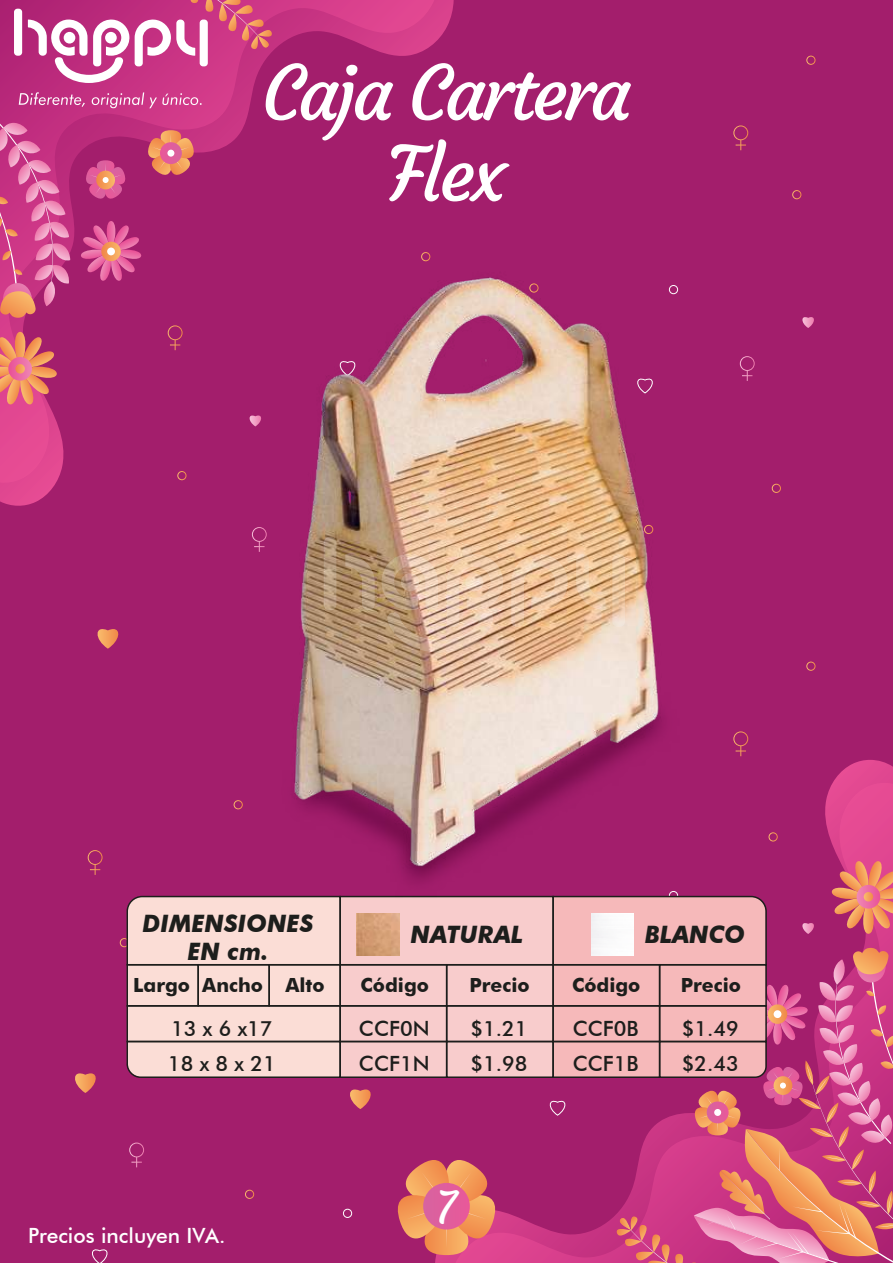
<style>
.page{position:relative;width:893px;height:1263px;background:#a31e6c}
.page>*{position:absolute;margin:0;border:0;box-sizing:border-box;transform-origin:0 0}
.t1{font:75px/81px "Courgette";letter-spacing:-.05em;color:#fff;text-align:center}
.t2{font:45.15px "Courgette";color:#fff}
.t3{font:italic 700 24px/28.8px "Futura BT";color:#1d1e1c;text-align:center}
.t4{font:500 21px "Futura BT";color:#1d1e1c}
.t5{font:500 21px "Futura BT";color:#fff}
.t6{font:700 19.5px "Futura BT";color:#1d1e1c}
</style>
<div class="page">
<svg style="left:733px;top:125px;width:15px;height:25px"></svg>
<svg style="left:740px;top:356px;width:15px;height:25px"></svg>
<svg style="left:252px;top:528px;width:4px;height:20px"></svg>
<div style="left:806px;top:56px;width:9px;height:9px;border:1px solid #fff;border-radius:50%"></div>
<div style="left:792px;top:190px;width:9px;height:9px;border:1px solid #fff;border-radius:50%"></div>
<div style="left:772px;top:484px;width:9px;height:9px;border:1px solid #fff;border-radius:50%"></div>
<svg style="left:97px;top:629px;width:22px;height:20px"></svg>
<svg style="left:802px;top:317px;width:12px;height:11px"></svg>
<svg style="left:733px;top:731px;width:15px;height:25px"></svg>
<svg style="left:88px;top:850px;width:15px;height:25px"></svg>
<svg style="left:129px;top:1142px;width:15px;height:25px"></svg>
<div style="left:806px;top:662px;width:9px;height:9px;border:1px solid #fff;border-radius:50%"></div>
<div style="left:234px;top:800px;width:9px;height:9px;border:1px solid #fff;border-radius:50%"></div>
<div style="left:120px;top:938px;width:9px;height:9px;border:1px solid #fff;border-radius:50%"></div>
<div style="left:245px;top:1190px;width:9px;height:9px;border:1px solid #fff;border-radius:50%"></div>
<div style="left:343px;top:1209px;width:9px;height:9px;border:1px solid #fff;border-radius:50%"></div>
<svg style="left:350px;top:1089px;width:21px;height:20px"></svg>
<svg style="left:75px;top:1073px;width:21px;height:20px"></svg>
<svg style="left:92px;top:1249px;width:16px;height:14px"></svg>
<svg style="left:435px;top:760px;width:458px;height:503px"></svg>
<svg style="left:455px;top:783px;width:438px;height:480px"></svg>
<svg style="left:0;top:0;width:454px;height:506px"></svg>
<svg style="left:0;top:0;width:434px;height:483px"></svg>
<svg style="left:84px;top:160px;width:44px;height:42px"></svg>
<svg style="left:145px;top:130px;width:52px;height:49px"></svg>
<svg style="left:160px;top:142px;width:22px;height:22px"></svg>
<div style="left:167px;top:150px;width:7px;height:7px;background:#fff;border-radius:50%"></div>
<svg style="left:0;top:332px;width:57px;height:74px"></svg>
<svg style="left:80px;top:221px;width:62px;height:61px"></svg>
<svg style="left:101px;top:242px;width:20px;height:19px"></svg>
<div style="left:107px;top:248px;width:8px;height:7px;background:#fff;border-radius:50%"></div>
<svg style="left:0;top:122px;width:70px;height:196px;background:#d1528e"></svg>
<div style="left:14px;top:9px;width:8px;height:47px;background:#fff;border-radius:3px"></div>
<svg style="left:28px;top:0;width:245px;height:83px;background:#d05d98"></svg>
<div style="left:64px;top:32px;width:11px;height:12px;background:#fff;border-radius:50%"></div>
<div style="left:105px;top:32px;width:12px;height:12px;background:#fff;border-radius:50%"></div>
<svg style="left:19px;top:92px;width:66px;height:15px"></svg>
<svg style="left:92px;top:92px;width:110px;height:16px;background:#d35699"></svg>
<div style="left:340px;top:896px;width:213px;height:181px;background:#f8cccc"></div>
<div style="left:339px;top:964px;width:108px;height:42px;border:2px solid #1d1e1c"></div>
<div style="left:446px;top:964px;width:108px;height:42px;border:2px solid #1d1e1c"></div>
<div style="left:339px;top:1005px;width:108px;height:37px;border:2px solid #1d1e1c"></div>
<div style="left:446px;top:1005px;width:108px;height:37px;border:2px solid #1d1e1c"></div>
<svg style="left:126px;top:895px;width:216px;height:183px;background:#e8ccc6"></svg>
<div style="left:339px;top:1041px;width:108px;height:37px;border:2px solid #1d1e1c"></div>
<div style="left:446px;top:1041px;width:108px;height:37px;border:2px solid #1d1e1c"></div>
<svg style="left:548px;top:861px;width:345px;height:402px"></svg>
<img style="left:591px;top:932px;width:43px;height:24px">
<img style="left:357px;top:932px;width:42px;height:24px">
<img style="left:248px;top:895px;width:464px;height:37px">
<img style="left:256px;top:228px;width:462px;height:685px">
<svg style="left:397px;top:1160px;width:102px;height:95px"></svg>
<div style="left:423px;top:1183px;width:47px;height:46px;background:#e05e9c;border-radius:23px"></div>
<svg style="left:324px;top:537px;width:12px;height:73px"></svg>
<svg style="left:511px;top:553px;width:58px;height:74px;background:#dfb58f"></svg>
<svg style="left:612px;top:554px;width:13px;height:73px"></svg>
<svg style="left:576px;top:554px;width:29px;height:56px;background:#e2bb91"></svg>
<svg style="left:345px;top:553px;width:159px;height:100px;background:#c9a788"></svg>
<svg style="left:401px;top:573px;width:18px;height:18px"></svg>
<svg style="left:465px;top:573px;width:18px;height:18px"></svg>
<h1 class="t1" style="left:262px;top:53px;width:370px">Caja Cartera<br>Flex</h1>
<p class="t3" style="left:142px;top:908px;width:173px">DIMENSIONES<br>EN cm.</p>
<p class="t3" style="left:411px;top:920px;width:114px">NATURAL</p>
<p class="t3" style="left:645px;top:920px;width:102px">BLANCO</p>
<p class="t6" style="left:133px;top:974px;width:193px">Largo Ancho Alto</p>
<p class="t6" style="left:361px;top:974px;width:70px">Código</p>
<p class="t6" style="left:469px;top:974px;width:62px">Precio</p>
<p class="t6" style="left:572px;top:974px;width:70px">Código</p>
<p class="t6" style="left:681px;top:974px;width:62px">Precio</p>
<p class="t4" style="left:171px;top:1016px;width:103px">13 x 6 x17</p>
<p class="t4" style="left:359px;top:1016px;width:72px">CCF0N</p>
<p class="t4" style="left:470px;top:1016px;width:59px">$1.21</p>
<p class="t4" style="left:573px;top:1016px;width:67px">CCF0B</p>
<p class="t4" style="left:682px;top:1016px;width:59px">$1.49</p>
<p class="t4" style="left:168px;top:1050px;width:109px">18 x 8 x 21</p>
<p class="t4" style="left:359px;top:1050px;width:72px">CCF1N</p>
<p class="t4" style="left:470px;top:1050px;width:59px">$1.98</p>
<p class="t4" style="left:573px;top:1050px;width:67px">CCF1B</p>
<p class="t4" style="left:682px;top:1050px;width:59px">$2.43</p>
<p class="t5" style="left:28px;top:1223px;width:199px">Precios incluyen IVA.</p>
<h2 class="t2" style="left:434px;top:1179px;width:23px">7</h2>
</div>
